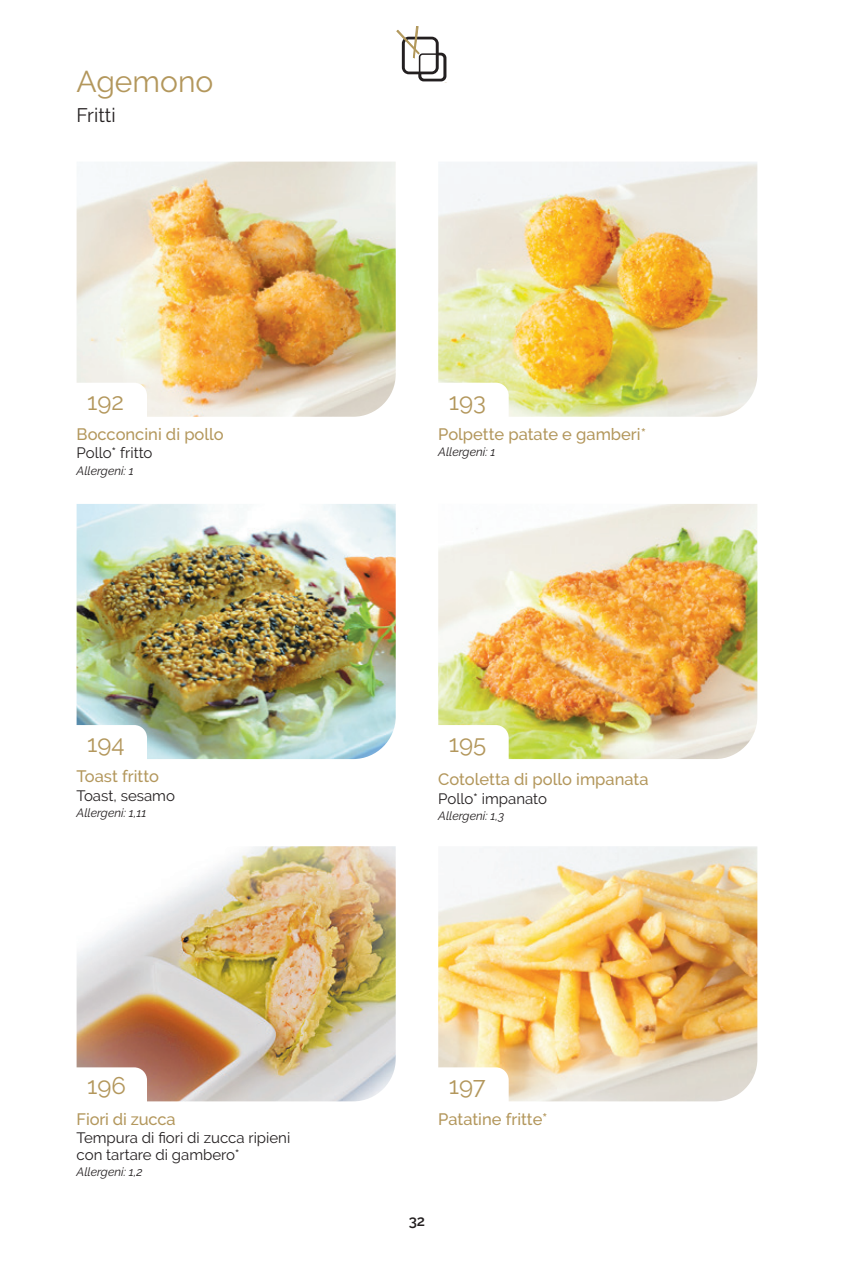
<style>
.page{position:relative;width:851px;height:1263px;background:#fff}
.page>*{position:absolute;margin:0;border:0;box-sizing:border-box;transform-origin:0 0}
.t1{font:30px "Raleway";color:#b3975c}
.t2{font:24px "Raleway";color:#b3975c}
.t3{font:19.5px "Raleway";color:#231f20}
.t4{font:500 16.5px "Raleway";color:#b3975c}
.t5{font:15px/16.5px "Raleway";color:#231f20}
.t6{font:600 15px "Raleway";color:#231f20}
.t7{font:italic 12px "Raleway";color:#231f20}
</style>
<div class="page">
<img style="left:438px;top:846px;width:319px;height:255px">
<img style="left:77px;top:504px;width:318px;height:255px">
<img style="left:438px;top:162px;width:319px;height:255px">
<img style="left:77px;top:162px;width:318px;height:255px">
<img style="left:438px;top:504px;width:319px;height:255px">
<img style="left:77px;top:846px;width:318px;height:255px">
<svg style="left:77px;top:383px;width:70px;height:34px"></svg>
<svg style="left:438px;top:383px;width:70px;height:34px"></svg>
<svg style="left:77px;top:725px;width:70px;height:34px"></svg>
<svg style="left:438px;top:725px;width:70px;height:34px"></svg>
<svg style="left:76px;top:1067px;width:71px;height:34px"></svg>
<svg style="left:438px;top:1067px;width:70px;height:34px"></svg>
<svg style="left:396px;top:26px;width:51px;height:57px"></svg>
<p class="t1" style="left:77px;top:64px;width:138px">Agemono</p>
<p class="t3" style="left:77px;top:104px;width:41px">Fritti</p>
<p class="t2" style="left:87px;top:387px;width:38px">192</p>
<p class="t2" style="left:449px;top:387px;width:39px">193</p>
<p class="t4" style="left:77px;top:425px;width:149px">Bocconcini di pollo</p>
<p class="t5" style="left:77px;top:445px;width:77px">Pollo* fritto</p>
<p class="t7" style="left:77px;top:464px;width:59px">Allergeni: 1</p>
<p class="t4" style="left:438px;top:425px;width:209px">Polpette patate e gamberi*</p>
<p class="t7" style="left:438px;top:444px;width:59px">Allergeni: 1</p>
<p class="t2" style="left:87px;top:729px;width:39px">194</p>
<p class="t2" style="left:449px;top:729px;width:39px">195</p>
<p class="t4" style="left:77px;top:767px;width:84px">Toast fritto</p>
<p class="t5" style="left:77px;top:787px;width:100px">Toast, sesamo</p>
<p class="t7" style="left:77px;top:806px;width:71px">Allergeni: 1,11</p>
<p class="t4" style="left:438px;top:770px;width:212px">Cotoletta di pollo impanata</p>
<p class="t5" style="left:438px;top:790px;width:110px">Pollo* impanato</p>
<p class="t7" style="left:438px;top:809px;width:68px">Allergeni: 1,3</p>
<p class="t2" style="left:87px;top:1072px;width:40px">196</p>
<p class="t2" style="left:449px;top:1072px;width:38px">197</p>
<p class="t4" style="left:77px;top:1109px;width:100px">Fiori di zucca</p>
<p class="t5" style="left:77px;top:1129px;width:215px">Tempura di fiori di zucca ripieni con tartare di gambero*</p>
<p class="t7" style="left:77px;top:1165px;width:67px">Allergeni: 1,2</p>
<p class="t4" style="left:438px;top:1109px;width:111px">Patatine fritte*</p>
<p class="t6" style="left:408px;top:1212px;width:18px">32</p>
</div>
